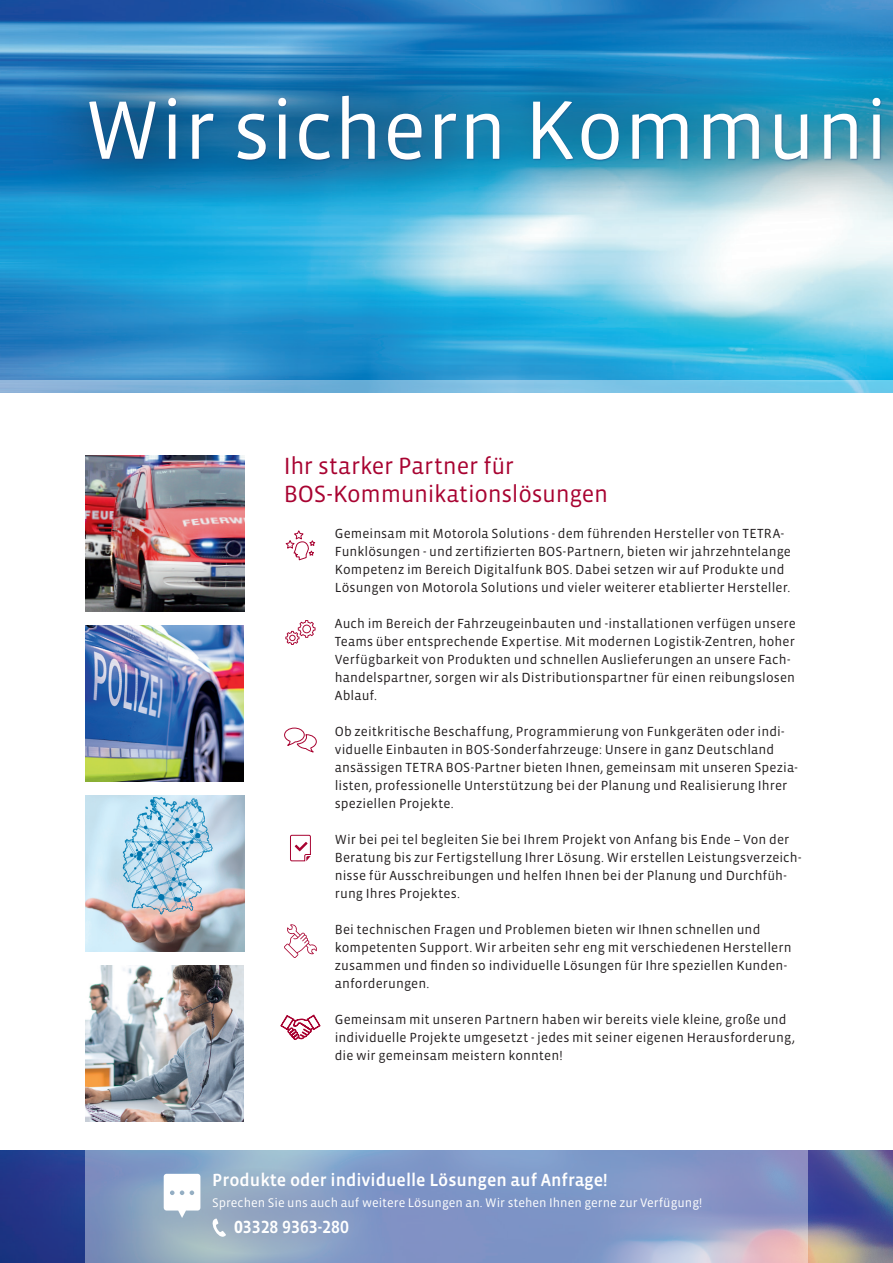
<style>
.page{position:relative;width:893px;height:1263px;background:#fff}
.page>*{position:absolute;margin:0;border:0;box-sizing:border-box;transform-origin:0 0}
.t1{font:84.75px "Vista Sans";color:#fff}
.t2{font:24px/28.5px "Vista Sans";letter-spacing:-.01em;color:#a80331}
.t3{font:18px "Vista Sans Med";color:#fff}
.t4{font:18px "Vista Sans Alt Med";color:#fff}
.t5{font:13.5px/18px "Vista Sans";letter-spacing:.01em;color:#231f20}
.t6{font:12.75px "Vista Sans";color:#fff}
.s1{font-family:"Vista Sans Alt";font-weight:700}
</style>
<div class="page">
<img style="left:0;top:1150px;width:893px;height:113px">
<img style="left:0;top:0;width:893px;height:380px">
<svg style="left:0;top:380px;width:893px;height:13px;background:#7abbe0"></svg>
<img style="left:86px;top:795px;width:158px;height:156px">
<img style="left:86px;top:456px;width:158px;height:156px">
<img style="left:85px;top:625px;width:158px;height:157px">
<img style="left:85px;top:965px;width:158px;height:156px">
<svg style="left:85px;top:1150px;width:723px;height:113px;background:#8a9dc6"></svg>
<svg style="left:285px;top:530px;width:31px;height:31px"></svg>
<svg style="left:290px;top:834px;width:21px;height:28px"></svg>
<svg style="left:284px;top:727px;width:33px;height:26px"></svg>
<svg style="left:280px;top:1014px;width:40px;height:26px"></svg>
<svg style="left:285px;top:620px;width:31px;height:25px"></svg>
<svg style="left:284px;top:924px;width:33px;height:34px"></svg>
<svg style="left:212px;top:1218px;width:14px;height:19px"></svg>
<div style="left:26px;top:33px;width:867px;height:193px;background:#231f20;opacity:.75"></div>
<svg style="left:164px;top:1174px;width:36px;height:44px"></svg>
<h1 class="t1" style="left:85px;top:87px;width:805px">Wir sichern Kommuni</h1>
<h2 class="t2" style="left:284px;top:452px;width:326px">Ihr starker Partner für<br>BOS-Kommunikationslösungen</h2>
<p class="t5" style="left:335px;top:525px;width:458px">Gemeinsam mit Motorola Solutions - dem führenden Hersteller von TETRA-Funklösungen - und zertifizierten BOS-Partnern, bieten wir jahrzehntelange Kompetenz im Bereich Digitalfunk BOS. Dabei setzen wir auf Produkte und Lösungen von Motorola Solutions und vieler weiterer etablierter Hersteller.</p>
<p class="t5" style="left:335px;top:615px;width:462px">Auch im Bereich der Fahrzeugeinbauten und -installationen verfügen unsere Teams über entsprechende Expertise. Mit modernen Logistik-Zentren, hoher Verfügbarkeit von Produkten und schnellen Auslieferungen an unsere Fach&shy;handelspartner, sorgen wir als Distributionspartner für einen reibungslosen Ablauf.</p>
<p class="t5" style="left:335px;top:723px;width:464px">Ob zeitkritische Beschaffung, Programmierung von Funkgeräten oder indi&shy;viduelle Einbauten in BOS-Sonderfahrzeuge: Unsere in ganz Deutschland ansässigen TETRA BOS-Partner bieten Ihnen, gemeinsam mit unseren Spezia&shy;listen, professionelle Unterstützung bei der Planung und Realisierung Ihrer speziellen Projekte.</p>
<p class="t5" style="left:335px;top:831px;width:468px">Wir bei pei tel begleiten Sie bei Ihrem Projekt von Anfang bis Ende – Von der Beratung bis zur Fertigstellung Ihrer Lösung. Wir erstellen Leistungsverzeich&shy;nisse für Ausschreibungen und helfen Ihnen bei der Planung und Durchfüh&shy;rung Ihres Projektes.</p>
<p class="t5" style="left:335px;top:921px;width:458px">Bei technischen Fragen und Problemen bieten wir Ihnen schnellen und kompetenten Support. Wir arbeiten sehr eng mit verschiedenen Herstellern zusammen und finden so individuelle Lösungen für Ihre speziellen Kunden&shy;anforderungen.</p>
<p class="t5" style="left:335px;top:1011px;width:461px">Gemeinsam mit unseren Partnern haben wir bereits viele kleine, große und individuelle Projekte umgesetzt - jedes mit seiner eigenen Herausforderung, die wir gemeinsam meistern konnten!</p>
<h3 class="t3" style="left:212px;top:1171px;width:397px">Produkte oder individuelle Lösungen auf Anfrage!</h3>
<p class="t6" style="left:212px;top:1196px;width:492px">Sprechen Sie uns auch auf weitere Lösungen an. Wir stehen Ihnen gerne zur Verfügung!</p>
<h3 class="t4" style="left:234px;top:1217px;width:117px"><span class="s1">0</span>3328 9363-280</h3>
</div>
